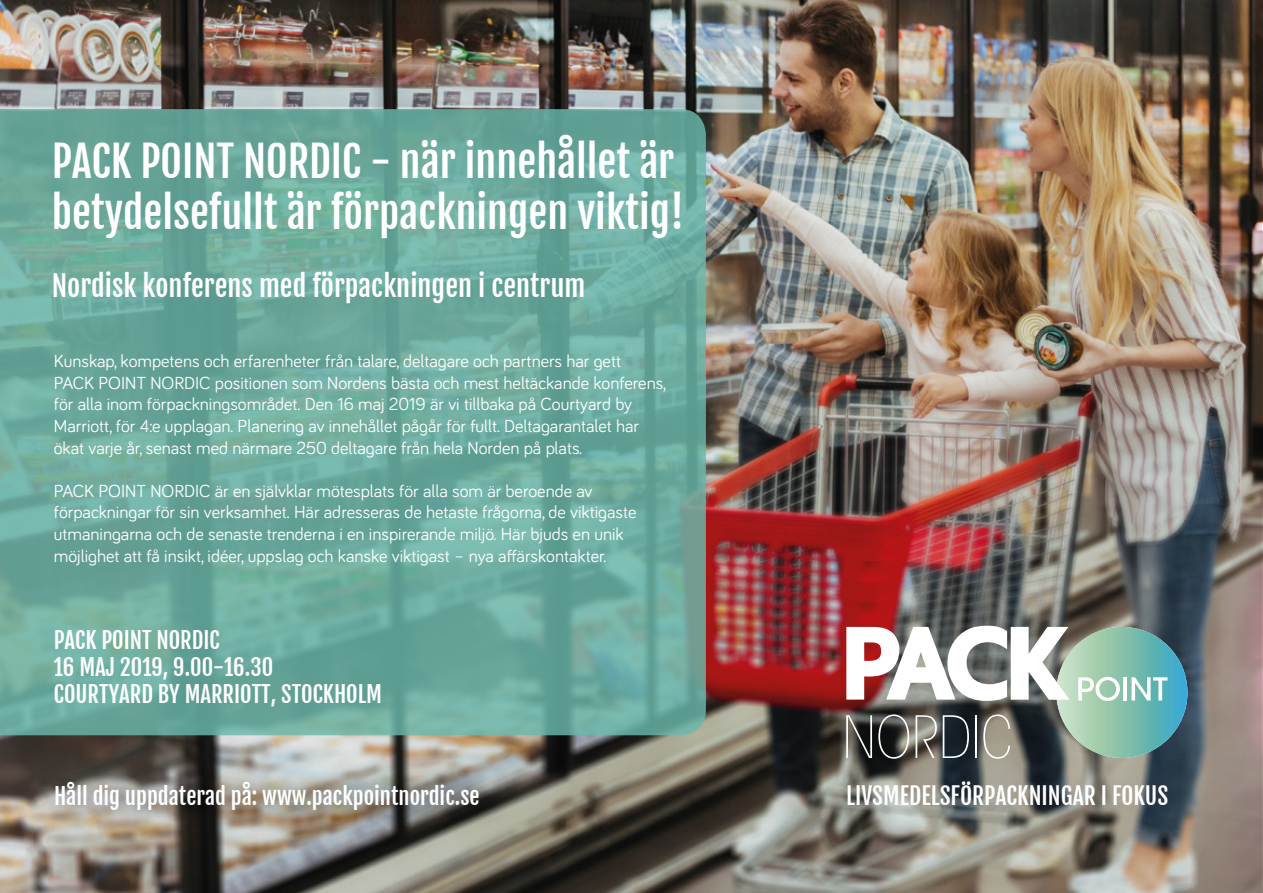
<style>
.page{position:relative;width:1263px;height:893px;background:#fff}
.page>*{position:absolute;margin:0;border:0;box-sizing:border-box;transform-origin:0 0}
.t1{font:42px/50.4px "Fjalla One";color:#fff}
.t2{font:28.2px "Fjalla One";color:#fff}
.t3{font:23.4px "Fjalla One";color:#fff}
.t4{font:22.5px/27px "Fjalla One";color:#fff}
.t5{font:18px/21.6px "Bariol";color:#fff}
</style>
<div class="page">
<img style="left:0;top:0;width:1262px;height:893px">
<svg style="left:0;top:109px;width:706px;height:626px;background:#6ba99c"></svg>
<img style="left:1056px;top:627px;width:131px;height:131px;border-radius:66px">
<svg style="left:1078px;top:677px;width:42px;height:24px"></svg>
<hr style="left:1123px;top:677px;width:4px;height:24px;background:#fff">
<svg style="left:1131px;top:677px;width:36px;height:24px"></svg>
<svg style="left:846px;top:715px;width:26px;height:43px"></svg>
<svg style="left:878px;top:714px;width:31px;height:45px"></svg>
<svg style="left:915px;top:715px;width:22px;height:43px"></svg>
<svg style="left:943px;top:715px;width:26px;height:43px"></svg>
<hr style="left:975px;top:715px;width:2px;height:43px;background:#fff">
<svg style="left:983px;top:714px;width:27px;height:45px"></svg>
<svg style="left:846px;top:626px;width:223px;height:75px"></svg>
<div style="left:34px;top:761px;width:469px;height:72px;background:#000;opacity:.75"></div>
<h1 class="t1" style="left:52px;top:137px;width:634px">PACK POINT NORDIC - när innehållet är betydelsefullt är förpackningen viktig!</h1>
<h2 class="t2" style="left:52px;top:269px;width:535px">Nordisk konferens med förpackningen i centrum</h2>
<p class="t5" style="left:54px;top:349px;width:614px">Kunskap, kompetens och erfarenheter från talare, deltagare och partners har gett<br>PACK POINT NORDIC positionen som Nordens bästa och mest heltäckande konferens, för alla inom förpackningsområdet. Den 16 maj 2019 är vi tillbaka på Courtyard by Marriott, för 4:e upplagan. Planering av innehållet pågår för fullt. Deltagarantalet har ökat varje år, senast med närmare 250 deltagare från hela Norden på plats.</p>
<p class="t5" style="left:54px;top:479px;width:584px">PACK POINT NORDIC är en självklar mötesplats för alla som är beroende av förpackningar för sin verksamhet. Här adresseras de hetaste frågorna, de viktigaste utmaningarna och de senaste trenderna i en inspirerande miljö. Här bjuds en unik möjlighet att få insikt, idéer, uppslag och kanske viktigast – nya affärskontakter.</p>
<p class="t4" style="left:54px;top:627px;width:330px">PACK POINT NORDIC<br>16 MAJ 2019, 9.00-16.30<br>COURTYARD BY MARRIOTT, STOCKHOLM</p>
<p class="t4" style="left:54px;top:783px;width:427px">Håll dig uppdaterad på: www.packpointnordic.se</p>
<p class="t3" style="left:846px;top:781px;width:324px">LIVSMEDELSFÖRPACKNINGAR I FOKUS</p>
</div>
